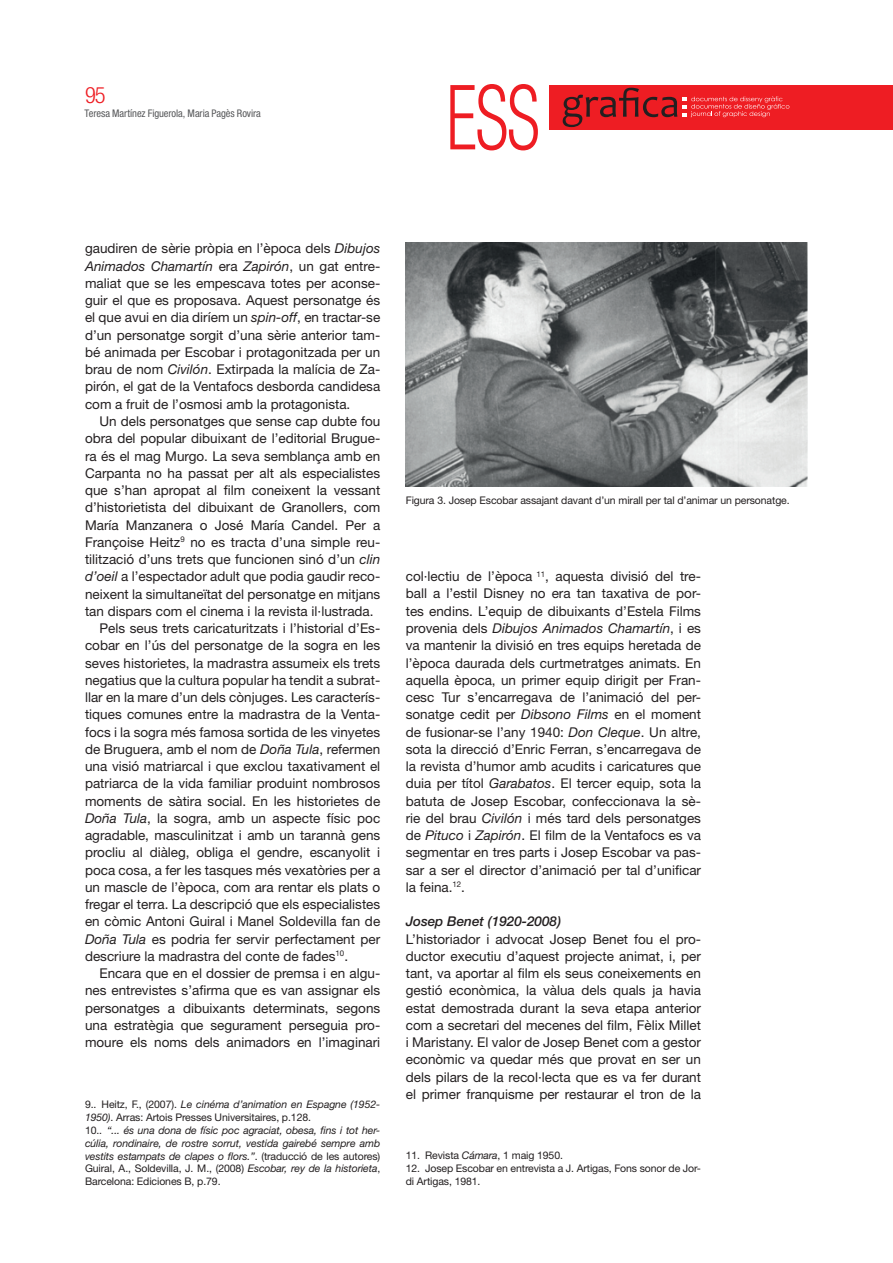
<style>
.page{position:relative;width:893px;height:1263px;background:#fff}
.page>*{position:absolute;margin:0;border:0;box-sizing:border-box;transform-origin:0 0}
.t1{font:300 condensed 90px "Helvetica Neue";color:#ee1d23;scale:.76 1}
.t2{font:300 condensed 22.5px "Helvetica Neue";color:#ee1d23}
.t3{font:13.5px/17.2px "Helvetica Neue";color:#231f20;text-align:justify}
.t4{font:italic 500 13.5px "Helvetica Neue";color:#231f20}
.t5{font:italic 10.5px/12.9px "Helvetica Neue";letter-spacing:-.01em;color:#231f20}
.t6{font:10.5px/12.8px "Helvetica Neue";letter-spacing:-.01em;color:#231f20}
.t7{font:condensed 10.5px "Helvetica Neue";letter-spacing:-.005em;color:#57585a}
.s1{font-style:italic}
.s2{font-style:normal}
</style>
<div class="page">
<div style="left:549px;top:85px;width:344px;height:44px;background:#ee1d23"></div>
<svg style="left:563px;top:88px;width:226px;height:39px"></svg>
<img style="left:406px;top:242px;width:402px;height:245px">
<h2 class="t2" style="left:85px;top:82px;width:22px">95</h2>
<p class="t7" style="left:85px;top:107px;width:178px">Teresa Martínez Figuerola, Maria Pagès Rovira</p>
<h1 class="t1" style="left:446px;top:66px;width:124px">ESS</h1>
<p class="t3" style="left:85px;top:240px;width:297px">gaudiren de sèrie pròpia en l’època dels <span class="s1">Dibujos Animados Chamartín</span> era <span class="s1">Zapirón</span>, un gat entre&shy;maliat que se les empescava totes per aconse&shy;guir el que es proposava. Aquest personatge és el que avui en dia diríem un <span class="s1">spin-off</span>, en tractar-se d’un personatge sorgit d’una sèrie anterior tam&shy;bé animada per Escobar i protagonitzada per un brau de nom <span class="s1">Civilón</span>. Extirpada la malícia de Za&shy;pirón, el gat de la Ventafocs desborda candidesa com a fruit de l’osmosi amb la protagonista.</p>
<p class="t3" style="left:99px;top:412px;width:282px">Un dels personatges que sense cap dubte fou</p>
<p class="t3" style="left:85px;top:430px;width:297px">obra del popular dibuixant de l’editorial Brugue-</p>
<p class="t3" style="left:85px;top:447px;width:297px">ra és el mag Murgo. La seva semblança amb en</p>
<p class="t3" style="left:85px;top:464px;width:297px">Carpanta no ha passat per alt als especialistes</p>
<p class="t3" style="left:85px;top:481px;width:297px">que s’han apropat al film coneixent la vessant</p>
<p class="t3" style="left:85px;top:499px;width:297px">d’historietista del dibuixant de Granollers, com</p>
<p class="t3" style="left:85px;top:516px;width:297px">María Manzanera o José María Candel. Per a</p>
<p class="t3" style="left:85px;top:533px;width:297px">Françoise Heitz<sup>9</sup> no es tracta d’una simple reu-</p>
<p class="t3" style="left:85px;top:550px;width:297px">tilització d’uns trets que funcionen sinó d’un <span class="s1">clin</span></p>
<p class="t3" style="left:85px;top:568px;width:297px"><span class="s1">d’oeil</span> a l’espectador adult que podia gaudir reco-</p>
<p class="t3" style="left:85px;top:585px;width:297px">neixent la simultaneïtat del personatge en mitjans</p>
<p class="t3" style="left:85px;top:602px;width:290px">tan dispars com el cinema i la revista il·lustrada.</p>
<p class="t3" style="left:99px;top:619px;width:282px">Pels seus trets caricaturitzats i l’historial d’Es-</p>
<p class="t3" style="left:85px;top:637px;width:297px">cobar en l’ús del personatge de la sogra en les</p>
<p class="t3" style="left:85px;top:654px;width:297px">seves historietes, la madrastra assumeix els trets</p>
<p class="t3" style="left:85px;top:671px;width:297px">negatius que la cultura popular ha tendit a subrat-</p>
<p class="t3" style="left:85px;top:688px;width:297px">llar en la mare d’un dels cònjuges. Les caracterís-</p>
<p class="t3" style="left:85px;top:706px;width:297px">tiques comunes entre la madrastra de la Venta-</p>
<p class="t3" style="left:85px;top:723px;width:297px">focs i la sogra més famosa sortida de les vinyetes</p>
<p class="t3" style="left:85px;top:740px;width:297px">de Bruguera, amb el nom de <span class="s1">Doña Tula</span>, refermen</p>
<p class="t3" style="left:85px;top:757px;width:297px">una visió matriarcal i que exclou taxativament el</p>
<p class="t3" style="left:85px;top:775px;width:297px">patriarca de la vida familiar produint nombrosos</p>
<p class="t3" style="left:85px;top:792px;width:297px">moments de sàtira social. En les historietes de</p>
<p class="t3" style="left:85px;top:809px;width:297px"><span class="s1">Doña Tula</span>, la sogra, amb un aspecte físic poc</p>
<p class="t3" style="left:85px;top:826px;width:297px">agradable, masculinitzat i amb un tarannà gens</p>
<p class="t3" style="left:85px;top:844px;width:297px">procliu al diàleg, obliga el gendre, escanyolit i</p>
<p class="t3" style="left:85px;top:861px;width:297px">poca cosa, a fer les tasques més vexatòries per a</p>
<p class="t3" style="left:85px;top:878px;width:297px">un mascle de l’època, com ara rentar els plats o</p>
<p class="t3" style="left:85px;top:895px;width:297px">fregar el terra. La descripció que els especialistes</p>
<p class="t3" style="left:85px;top:913px;width:297px">en còmic Antoni Guiral i Manel Soldevilla fan de</p>
<p class="t3" style="left:85px;top:930px;width:297px"><span class="s1">Doña Tula</span> es podria fer servir perfectament per</p>
<p class="t3" style="left:85px;top:947px;width:265px">descriure la madrastra del conte de fades<sup>10</sup>.</p>
<p class="t3" style="left:99px;top:964px;width:282px">Encara que en el dossier de premsa i en algu-</p>
<p class="t3" style="left:85px;top:982px;width:297px">nes entrevistes s’afirma que es van assignar els</p>
<p class="t3" style="left:85px;top:999px;width:297px">personatges a dibuixants determinats, segons</p>
<p class="t3" style="left:85px;top:1016px;width:297px">una estratègia que segurament perseguia pro-</p>
<p class="t3" style="left:85px;top:1033px;width:297px">moure els noms dels animadors en l’imaginari</p>
<p class="t5" style="left:85px;top:1097px;width:297px"><span class="s2">9.. Heitz, F., (2007).</span> Le cinéma d’animation en Espagne (1952- 1950)<span class="s2">. Arras: Artois Presses Universitaires, p.128.<br>10..</span> “... és una dona de físic poc agraciat, obesa, fins i tot her&shy;cúlia, rondinaire, de rostre sorrut, vestida gairebé sempre amb vestits estampats de clapes o flors.”<span class="s2">. (traducció de les autores)<br>Guiral, A., Soldevilla, J. M., (2008)</span> Escobar, rey de la historieta<span class="s2">, Barcelona: Ediciones B, p.79.</span></p>
<p class="t6" style="left:406px;top:493px;width:385px">Figura 3. Josep Escobar assajant davant d’un mirall per tal d’animar un personatge.</p>
<p class="t3" style="left:406px;top:568px;width:297px">col·lectiu de l’època <sup>11</sup>, aquesta divisió del tre&shy;ball a l’estil Disney no era tan taxativa de por&shy;tes endins. L’equip de dibuixants d’Estela Films provenia dels <span class="s1">Dibujos Animados Chamartín</span>, i es va mantenir la divisió en tres equips heretada de l’època daurada dels curtmetratges animats. En aquella època, un primer equip dirigit per Fran&shy;cesc Tur s’encarregava de l’animació del per&shy;sonatge cedit per <span class="s1">Dibsono Films</span> en el moment de fusionar-se l’any 1940: <span class="s1">Don Cleque</span>. Un altre, sota la direcció d’Enric Ferran, s’encarregava de la revista d’humor amb acudits i caricatures que duia per títol <span class="s1">Garabatos</span>. El tercer equip, sota la batuta de Josep Escobar, confeccionava la sè&shy;rie del brau <span class="s1">Civilón</span> i més tard dels personatges de <span class="s1">Pituco</span> i <span class="s1">Zapirón</span>. El film de la Ventafocs es va segmentar en tres parts i Josep Escobar va pas&shy;sar a ser el director d’animació per tal d’unificar la feina.<sup>12</sup>.</p>
<p class="t4" style="left:406px;top:913px;width:157px">Josep Benet (1920-2008)</p>
<p class="t3" style="left:406px;top:930px;width:297px">L’historiador i advocat Josep Benet fou el pro&shy;ductor executiu d’aquest projecte animat, i, per tant, va aportar al film els seus coneixements en gestió econòmica, la vàlua dels quals ja havia estat demostrada durant la seva etapa anterior com a secretari del mecenes del film, Fèlix Millet i Maristany. El valor de Josep Benet com a gestor econòmic va quedar més que provat en ser un dels pilars de la recol·lecta que es va fer durant el primer franquisme per restaurar el tron de la</p>
<p class="t6" style="left:406px;top:1148px;width:159px">11. Revista <span class="s1">Cámara</span>, 1 maig 1950.</p>
<p class="t6" style="left:406px;top:1162px;width:297px">12. Josep Escobar en entrevista a J. Artigas, Fons sonor de Jor&shy;di Artigas, 1981.</p>
</div>
